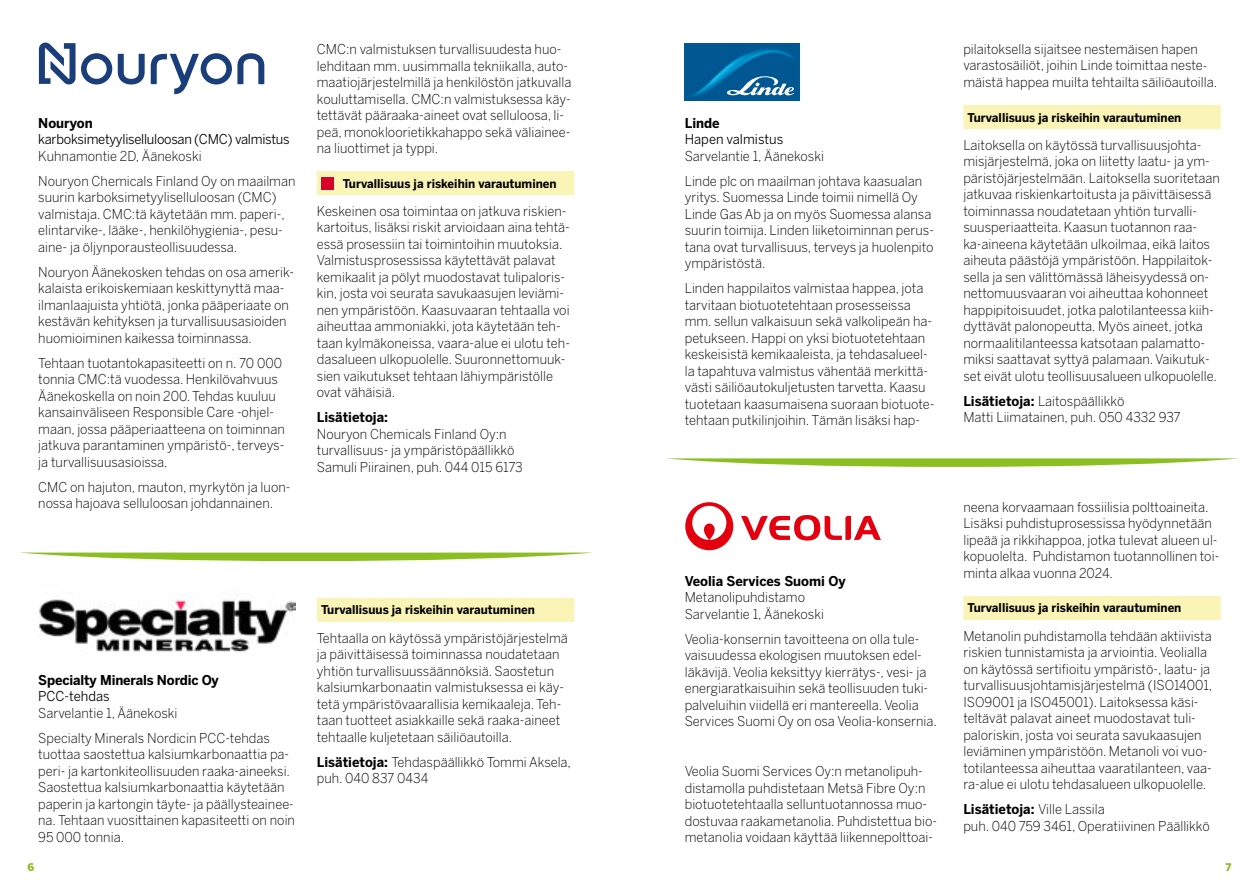
<style>
.page{position:relative;width:1259px;height:893px;background:#fff}
.page>*{position:absolute;margin:0;border:0;box-sizing:border-box;transform-origin:0 0}
.t1{font:300 13.5px/16.5px "Benton Sans";color:#000;scale:.96 1}
.t2{font:700 13.5px "Benton Sans";color:#000;scale:.96 1}
.t3{font:13.5px "Benton Sans";letter-spacing:-.02em;color:#000;scale:.96 1}
.t4{font:13.5px "Benton Sans";color:#000;scale:.96 1}
.t5{font:700 12px "Benton Sans";color:#000;scale:.96 1}
.t6{font:900 10.5px "Benton Sans";color:#8bbe20;scale:.96 1}
.s1{font-weight:700}
</style>
<div class="page">
<div style="left:963px;top:105px;width:257px;height:24px;background:#faf4b6"></div>
<div style="left:963px;top:596px;width:257px;height:24px;background:#faf4b6"></div>
<svg style="left:666px;top:458px;width:573px;height:9px"></svg>
<img style="left:39px;top:591px;width:257px;height:61px">
<div style="left:317px;top:598px;width:257px;height:24px;background:#faf4b6"></div>
<svg style="left:25px;top:553px;width:563px;height:8px"></svg>
<div style="left:317px;top:171px;width:257px;height:24px;background:#faf4b6"></div>
<div style="left:321px;top:177px;width:13px;height:13px;background:#d70328"></div>
<img style="left:685px;top:43px;width:114px;height:58px">
<svg style="left:727px;top:76px;width:67px;height:19px"></svg>
<svg style="left:685px;top:502px;width:48px;height:48px"></svg>
<svg style="left:741px;top:515px;width:140px;height:26px"></svg>
<svg style="left:39px;top:43px;width:225px;height:51px"></svg>
<p class="t2" style="left:38px;top:115px;width:58px">Nouryon</p>
<p class="t3" style="left:38px;top:131px;width:263px">karboksimetyyliselluloosan (CMC) valmistus</p>
<p class="t1" style="left:38px;top:143px;width:269px;line-height:25px">Kuhnamontie 2D, Äänekoski<br>Nouryon Chemicals Finland Oy on maailman</p>
<p class="t1" style="left:38px;top:189px;width:258px">suurin karboksimetyyliselluloosan (CMC) valmistaja. CMC:tä käytetään mm. paperi-, elintarvike-, lääke-, henkilöhygienia-, pesu&shy;aine- ja öljynporausteollisuudessa.</p>
<p class="t1" style="left:38px;top:263px;width:268px">Nouryon Äänekosken tehdas on osa amerik&shy;kalaista erikoiskemiaan keskittynyttä maa&shy;ilmanlaajuista yhtiötä, jonka pääperiaate on kestävän kehityksen ja turvallisuusasioiden huomioiminen kaikessa toiminnassa.</p>
<p class="t1" style="left:38px;top:354px;width:258px">Tehtaan tuotantokapasiteetti on n. 70 000 tonnia CMC:tä vuodessa. Henkilövahvuus Äänekoskella on noin 200. Tehdas kuuluu kansainväliseen Responsible Care -ohjel&shy;maan, jossa pääperiaatteena on toiminnan jatkuva parantaminen ympäristö-, terveys&shy;ja turvallisuusasioissa.</p>
<p class="t1" style="left:38px;top:478px;width:264px">CMC on hajuton, mauton, myrkytön ja luon&shy;nossa hajoava selluloosan johdannainen.</p>
<p class="t1" style="left:317px;top:41px;width:267px">CMC:n valmistuksen turvallisuudesta huo&shy;lehditaan mm. uusimmalla tekniikalla, auto&shy;maatiojärjestelmillä ja henkilöstön jatkuvalla kouluttamisella. CMC:n valmistuksessa käy&shy;tettävät pääraaka-aineet ovat selluloosa, li&shy;peä, monokloorietikkahappo sekä väliainee&shy;na liuottimet ja typpi.</p>
<p class="t5" style="left:343px;top:176px;width:224px">Turvallisuus ja riskeihin varautuminen</p>
<p class="t1" style="left:317px;top:202px;width:265px">Keskeinen osa toimintaa on jatkuva riskien&shy;kartoitus, lisäksi riskit arvioidaan aina tehtä&shy;essä prosessiin tai toimintoihin muutoksia.<br>Valmistusprosessissa käytettävät palavat kemikaalit ja pölyt muodostavat tulipaloris&shy;kin, josta voi seurata savukaasujen leviämi&shy;nen ympäristöön. Kaasuvaaran tehtaalla voi aiheuttaa ammoniakki, jota käytetään teh&shy;taan kylmäkoneissa, vaara-alue ei ulotu teh&shy;dasalueen ulkopuolelle. Suuronnettomuuk&shy;sien vaikutukset tehtaan lähiympäristölle ovat vähäisiä.</p>
<p class="t2" style="left:317px;top:409px;width:76px">Lisätietoja:</p>
<p class="t1" style="left:317px;top:425px;width:216px">Nouryon Chemicals Finland Oy:n turvallisuus- ja ympäristöpäällikkö<br>Samuli Piirainen, puh. 044 015 6173</p>
<p class="t2" style="left:38px;top:672px;width:190px">Specialty Minerals Nordic Oy</p>
<p class="t4" style="left:38px;top:688px;width:76px">PCC-tehdas</p>
<p class="t1" style="left:38px;top:700px;width:243px;line-height:25px">Sarvelantie 1, Äänekoski<br>Specialty Minerals Nordicin PCC-tehdas</p>
<p class="t1" style="left:38px;top:746px;width:269px">tuottaa saostettua kalsiumkarbonaattia pa&shy;peri- ja kartonkiteollisuuden raaka-aineeksi.<br>Saostettua kalsiumkarbonaattia käytetään paperin ja kartongin täyte- ja päällysteainee&shy;na. Tehtaan vuosittainen kapasiteetti on noin 95 000 tonnia.</p>
<p class="t5" style="left:321px;top:603px;width:224px">Turvallisuus ja riskeihin varautuminen</p>
<p class="t1" style="left:317px;top:629px;width:263px">Tehtaalla on käytössä ympäristöjärjestelmä ja päivittäisessä toiminnassa noudatetaan yhtiön turvallisuussäännöksiä. Saostetun kalsiumkarbonaatin valmistuksessa ei käy&shy;tetä ympäristövaarallisia kemikaaleja. Teh&shy;taan tuotteet asiakkaille sekä raaka-aineet tehtaalle kuljetetaan säiliöautoilla.</p>
<p class="t1" style="left:317px;top:753px;width:266px"><span class="s1">Lisätietoja:</span> Tehdaspäällikkö Tommi Aksela, puh. 040 837 0434</p>
<p class="t2" style="left:685px;top:115px;width:38px">Linde</p>
<p class="t4" style="left:685px;top:131px;width:104px">Hapen valmistus</p>
<p class="t1" style="left:685px;top:143px;width:249px;line-height:25px">Sarvelantie 1, Äänekoski<br>Linde plc on maailman johtava kaasualan</p>
<p class="t1" style="left:685px;top:189px;width:261px">yritys. Suomessa Linde toimii nimellä Oy Linde Gas Ab ja on myös Suomessa alansa suurin toimija. Linden liiketoiminnan perus&shy;tana ovat turvallisuus, terveys ja huolenpito ympäristöstä.</p>
<p class="t1" style="left:685px;top:280px;width:262px">Linden happilaitos valmistaa happea, jota tarvitaan biotuotetehtaan prosesseissa mm. sellun valkaisuun sekä valkolipeän ha&shy;petukseen. Happi on yksi biotuotetehtaan keskeisistä kemikaaleista, ja tehdasalueel&shy;la tapahtuva valmistus vähentää merkittä&shy;västi säiliöautokuljetusten tarvetta. Kaasu tuotetaan kaasumaisena suoraan biotuote&shy;tehtaan putkilinjoihin. Tämän lisäksi hap-</p>
<p class="t1" style="left:963px;top:41px;width:266px">pilaitoksella sijaitsee nestemäisen hapen varastosäiliöt, joihin Linde toimittaa neste&shy;mäistä happea muilta tehtailta säiliöautoilla.</p>
<p class="t5" style="left:967px;top:110px;width:224px">Turvallisuus ja riskeihin varautuminen</p>
<p class="t1" style="left:963px;top:136px;width:269px">Laitoksella on käytössä turvallisuusjohta&shy;misjärjestelmä, joka on liitetty laatu- ja ym&shy;päristöjärjestelmään. Laitoksella suoritetaan jatkuvaa riskienkartoitusta ja päivittäisessä toiminnassa noudatetaan yhtiön turvalli&shy;suusperiaatteita. Kaasun tuotannon raa&shy;ka-aineena käytetään ulkoilmaa, eikä laitos aiheuta päästöjä ympäristöön. Happilaitok&shy;sella ja sen välittömässä läheisyydessä on&shy;nettomuusvaaran voi aiheuttaa kohonneet happipitoisuudet, jotka palotilanteessa kiih&shy;dyttävät palonopeutta. Myös aineet, jotka normaalitilanteessa katsotaan palamatto&shy;miksi saattavat syttyä palamaan. Vaikutuk&shy;set eivät ulotu teollisuusalueen ulkopuolelle.</p>
<p class="t1" style="left:963px;top:392px;width:228px"><span class="s1">Lisätietoja:</span> Laitospäällikkö<br>Matti Liimatainen, puh. 050 4332 937</p>
<p class="t2" style="left:685px;top:573px;width:169px">Veolia Services Suomi Oy</p>
<p class="t1" style="left:685px;top:589px;width:147px">Metanolipuhdistamo<br>Sarvelantie 1, Äänekoski</p>
<p class="t1" style="left:685px;top:630px;width:264px">Veolia-konsernin tavoitteena on olla tule&shy;vaisuudessa ekologisen muutoksen edel&shy;läkävijä. Veolia keksittyy kierrätys-, vesi- ja energiaratkaisuihin sekä teollisuuden tuki&shy;palveluihin viidellä eri mantereella. Veolia Services Suomi Oy on osa Veolia-konsernia.</p>
<p class="t1" style="left:685px;top:763px;width:264px">Veolia Suomi Services Oy:n metanolipuh&shy;distamolla puhdistetaan Metsä Fibre Oy:n biotuotetehtaalla selluntuotannossa muo&shy;dostuvaa raakametanolia. Puhdistettua bio&shy;metanolia voidaan käyttää liikennepolttoai-</p>
<p class="t1" style="left:963px;top:499px;width:268px">neena korvaamaan fossiilisia polttoaineita.<br>Lisäksi puhdistuprosessissa hyödynnetään lipeää ja rikkihappoa, jotka tulevat alueen ul&shy;kopuolelta. Puhdistamon tuotannollinen toi&shy;minta alkaa vuonna 2024.</p>
<p class="t5" style="left:967px;top:601px;width:224px">Turvallisuus ja riskeihin varautuminen</p>
<p class="t1" style="left:963px;top:627px;width:261px">Metanolin puhdistamolla tehdään aktiivista riskien tunnistamista ja arviointia. Veolialla on käytössä sertifioitu ympäristö-, laatu- ja turvallisuusjohtamisjärjestelmä (ISO14001, ISO9001 ja ISO45001). Laitoksessa käsi&shy;teltävät palavat aineet muodostavat tuli&shy;paloriskin, josta voi seurata savukaasujen leviäminen ympäristöön. Metanoli voi vuo&shy;totilanteessa aiheuttaa vaaratilanteen, vaa&shy;ra-alue ei ulotu tehdasalueen ulkopuolelle.</p>
<p class="t1" style="left:963px;top:801px;width:258px"><span class="s1">Lisätietoja:</span> Ville Lassila<br>puh. 040 759 3461, Operatiivinen Päällikkö</p>
<p class="t6" style="left:28px;top:861px;width:9px">6</p>
<p class="t6" style="left:1226px;top:861px;width:7px">7</p>
</div>
